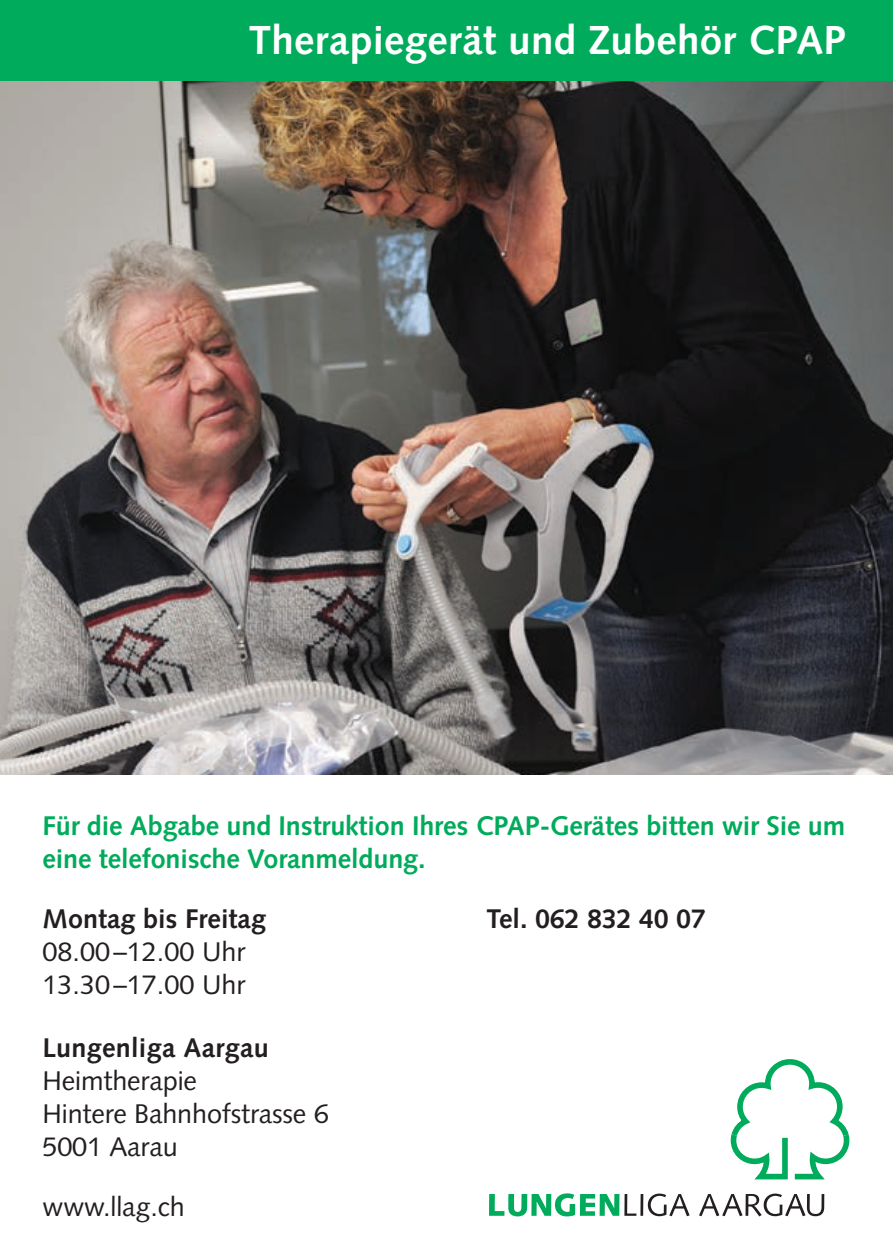
<style>
.page{position:relative;width:893px;height:1259px;background:#fff}
.page>*{position:absolute;margin:0;border:0;box-sizing:border-box;transform-origin:0 0}
.t1{font:700 40.5px "Syntax LT Std";letter-spacing:.005em;color:#fff}
.t2{font:700 27px/33px "Syntax LT Std";letter-spacing:-.005em;color:#00ab5b}
.t3{font:27px/33px "Syntax LT Std";letter-spacing:-.005em;color:#231f20}
.t4{font:700 27px "Syntax LT Std";color:#231f20}
</style>
<div class="page">
<img style="left:0;top:81px;width:893px;height:693px">
<div style="left:0;top:0;width:893px;height:81px;background:#00ab5b"></div>
<svg style="left:489px;top:1193px;width:147px;height:23px"></svg>
<hr style="left:640px;top:1194px;width:3px;height:21px;background:#231f20">
<svg style="left:648px;top:1193px;width:42px;height:23px"></svg>
<svg style="left:699px;top:1193px;width:125px;height:23px"></svg>
<svg style="left:731px;top:1059px;width:118px;height:120px"></svg>
<h1 class="t1" style="left:249px;top:17px;width:599px">Therapiegerät und Zubehör CPAP</h1>
<p class="t2" style="left:43px;top:809px;width:804px">Für die Abgabe und Instruktion Ihres CPAP-Gerätes bitten wir Sie um eine telefonische Voranmeldung.</p>
<p class="t4" style="left:43px;top:903px;width:225px">Montag bis Freitag</p>
<p class="t4" style="left:487px;top:903px;width:221px">Tel. 062 832 40 07</p>
<p class="t3" style="left:43px;top:935px;width:204px">08.00–12.00 Uhr<br>13.30–17.00 Uhr</p>
<p class="t4" style="left:43px;top:1032px;width:228px">Lungenliga Aargau</p>
<p class="t3" style="left:43px;top:1064px;width:288px">Heimtherapie<br>Hintere Bahnhofstrasse 6<br>5001 Aarau</p>
<p class="t3" style="left:43px;top:1190px;width:144px">www.llag.ch</p>
</div>
